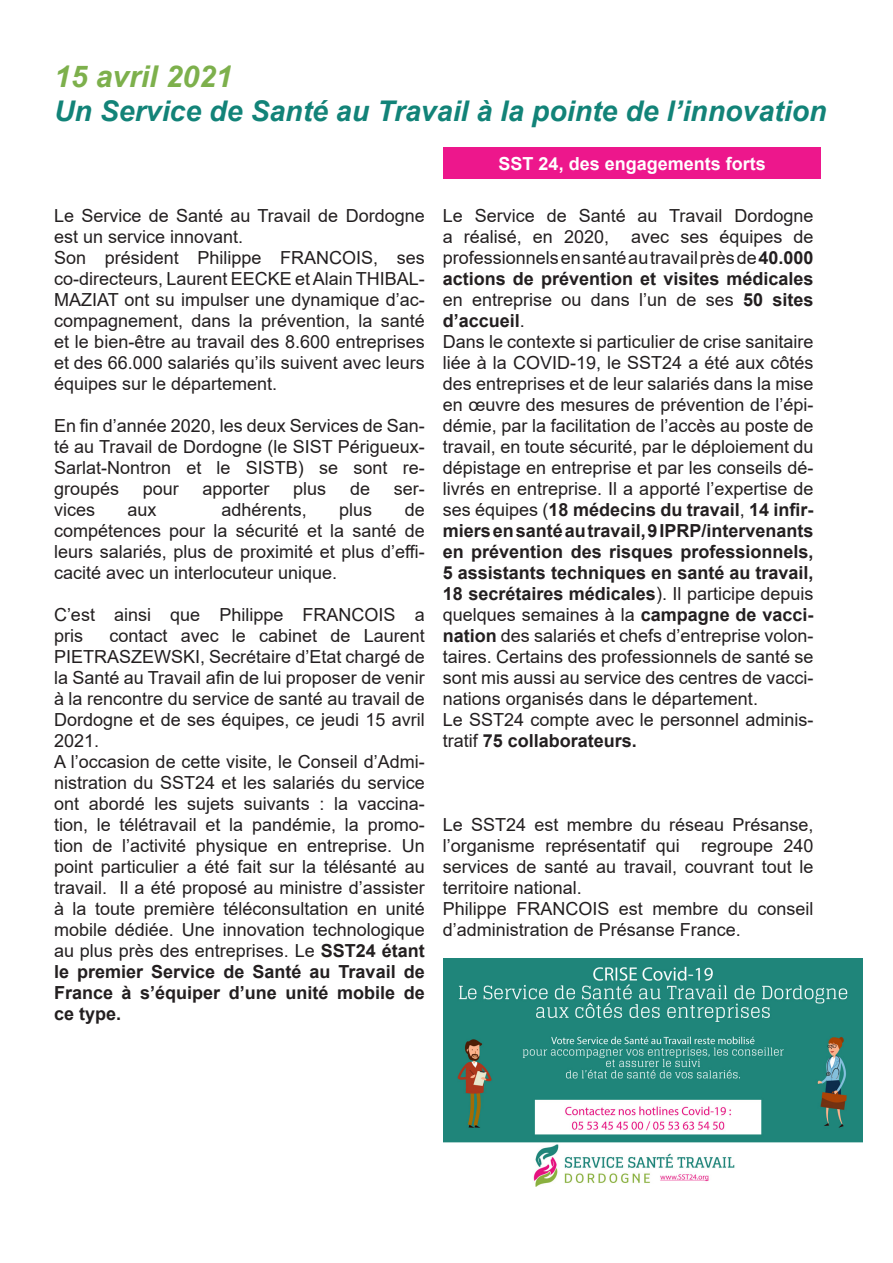
<style>
.page{position:relative;width:893px;height:1263px;background:#fff}
.page>*{position:absolute;margin:0;border:0;box-sizing:border-box;transform-origin:0 0}
.t1{font:italic 700 30px "Arial";color:#7db04c}
.t2{font:italic 700 28.5px "Arial";color:#128378}
.t3{font:18px/21px "Arial";color:#231f20;text-align:justify}
.t4{font:700 18px "Arial";color:#fff}
.s1{font-weight:700}
</style>
<div class="page">
<img style="left:444px;top:958px;width:419px;height:228px">
<div style="left:444px;top:147px;width:377px;height:32px;background:#ed178c"></div>
<p class="t1" style="left:54px;top:56px;width:180px">15 avril 2021</p>
<p class="t2" style="left:54px;top:92px;width:774px">Un Service de Santé au Travail à la pointe de l’innovation</p>
<p class="t4" style="left:499px;top:150px;width:269px">SST 24, des engagements forts</p>
<p class="t3" style="left:54px;top:205px;width:372px">Le Service de Santé au Travail de Dordogne est un service innovant.</p>
<p class="t3" style="left:54px;top:247px;width:372px">Son président Philippe FRANCOIS, ses co-directeurs, Laurent EECKE et Alain THIBAL-MAZIAT ont su impulser une dynamique d’ac&shy;compagnement, dans la prévention, la santé et le bien-être au travail des 8.600 entreprises et des 66.000 salariés qu’ils suivent avec leurs équipes sur le département.</p>
<p class="t3" style="left:54px;top:415px;width:372px">En fin d’année 2020, les deux Services de San&shy;té au Travail de Dordogne (le SIST Périgueux-Sarlat-Nontron et le SISTB) se sont re&shy;groupés</p>
<p class="t3" style="left:143px;top:478px;width:38px">pour</p>
<p class="t3" style="left:203px;top:478px;width:69px">apporter</p>
<p class="t3" style="left:293px;top:478px;width:35px">plus</p>
<p class="t3" style="left:350px;top:478px;width:22px">de</p>
<p class="t3" style="left:394px;top:478px;width:33px">ser-</p>
<p class="t3" style="left:54px;top:499px;width:43px">vices</p>
<p class="t3" style="left:128px;top:499px;width:31px">aux</p>
<p class="t3" style="left:222px;top:499px;width:87px">adhérents,</p>
<p class="t3" style="left:339px;top:499px;width:35px">plus</p>
<p class="t3" style="left:54px;top:499px;width:372px;text-indent:351px">de compétences pour la sécurité et la santé de leurs salariés, plus de proximité et plus d’effi&shy;cacité avec un interlocuteur unique.</p>
<p class="t3" style="left:54px;top:604px;width:372px">C’est ainsi que Philippe FRANCOIS a pris</p>
<p class="t3" style="left:54px;top:625px;width:372px;text-indent:55px">contact avec le cabinet de Laurent PIETRASZEWSKI, Secrétaire d’Etat chargé de la Santé au Travail afin de lui proposer de venir à la rencontre du service de santé au travail de Dordogne et de ses équipes, ce jeudi 15 avril 2021.</p>
<p class="t3" style="left:54px;top:751px;width:372px">A l’occasion de cette visite, le Conseil d’Admi&shy;nistration du SST24 et les salariés du service ont abordé les sujets suivants : la vaccina&shy;tion, le télétravail et la pandémie, la promo&shy;tion de l’activité physique en entreprise. Un point particulier a été fait sur la télésanté au travail. Il a été proposé au ministre d’assister à la toute première téléconsultation en unité mobile dédiée. Une innovation technologique au plus près des entreprises. Le <span class="s1">SST24 étant le premier Service de Santé au Travail de France à s’équiper d’une unité mobile de ce type.</span></p>
<p class="t3" style="left:443px;top:205px;width:372px">Le Service de Santé au Travail Dordogne a réalisé, en 2020, avec ses équipes de professionnels en santé au travail près de <span class="s1">40.000 actions de prévention et visites médicales </span>en entreprise ou dans l’un de ses <span class="s1">50 sites d’accueil</span>.</p>
<p class="t3" style="left:443px;top:331px;width:372px">Dans le contexte si particulier de crise sanitaire liée à la COVID-19, le SST24 a été aux côtés des entreprises et de leur salariés dans la mise en œuvre des mesures de prévention de l’épi&shy;démie, par la facilitation de l’accès au poste de travail, en toute sécurité, par le déploiement du dépistage en entreprise et par les conseils dé&shy;livrés en entreprise. Il a apporté l’expertise de ses équipes (<span class="s1">18 médecins du travail</span>, <span class="s1">14 infir&shy;miers en santé au travail, 9 IPRP/intervenants en prévention des risques professionnels, 5 assistants techniques en santé au travail, 18 secrétaires médicales</span>). Il participe depuis quelques semaines à la <span class="s1">campagne de vacci&shy;nation</span> des salariés et chefs d’entreprise volon&shy;taires. Certains des professionnels de santé se sont mis aussi au service des centres de vacci&shy;nations organisés dans le département.</p>
<p class="t3" style="left:443px;top:709px;width:372px">Le SST24 compte avec le personnel adminis&shy;tratif <span class="s1">75 collaborateurs.</span></p>
<p class="t3" style="left:443px;top:814px;width:372px">Le SST24 est membre du réseau Présanse, l’organisme représentatif qui regroupe 240 services de santé au travail, couvrant tout le territoire national.</p>
<p class="t3" style="left:443px;top:898px;width:372px">Philippe FRANCOIS est membre du conseil d’administration de Présanse France.</p>
</div>
